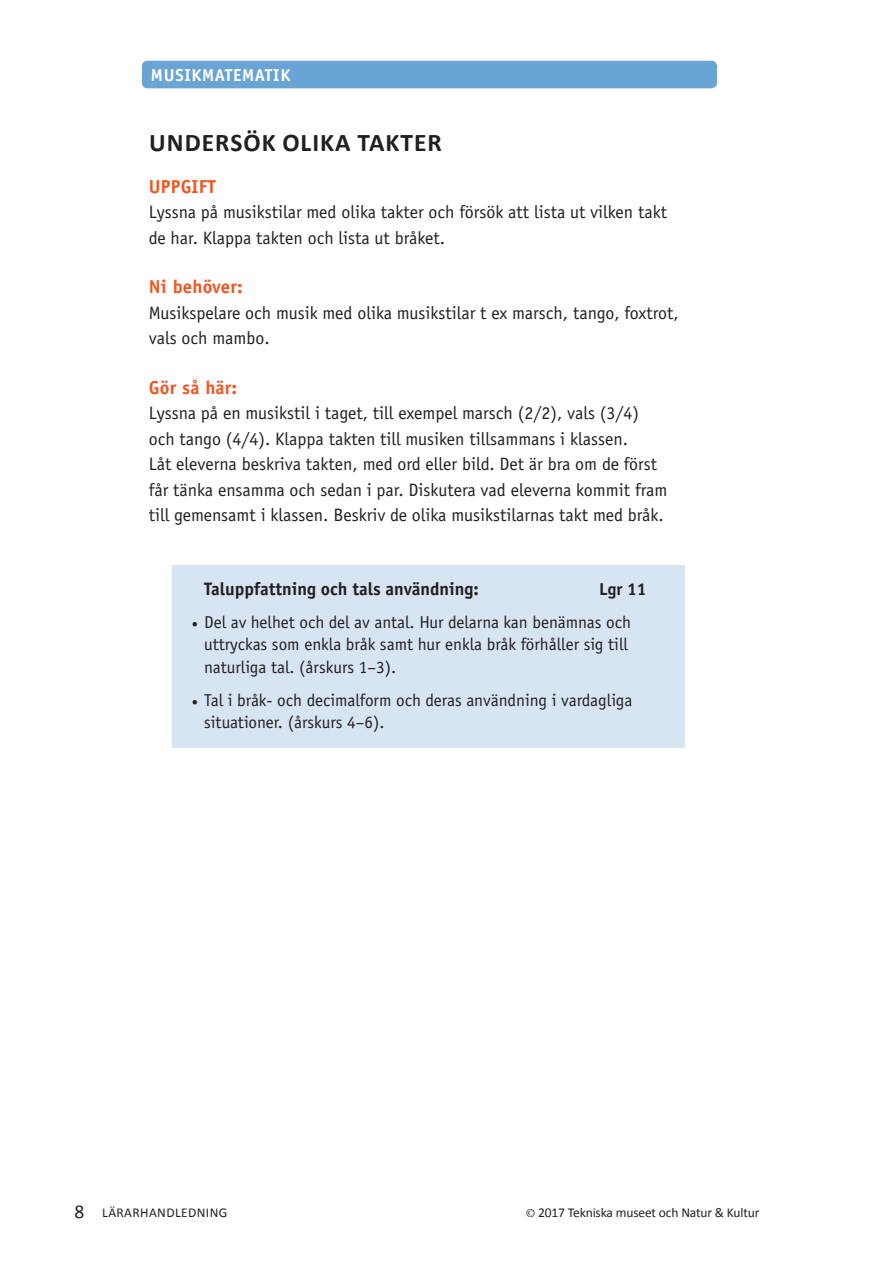
<style>
.page{position:relative;width:893px;height:1263px;background:#fff}
.page>*{position:absolute;margin:0;border:0;box-sizing:border-box;transform-origin:0 0}
.NoK_Rubrik_3{font:700 25.5px "Calibri";letter-spacing:.04em;color:#231f20}
.t1{font:19.5px "Calibri";color:#231f20}
.NoK_Rutrubrik{font:700 18.75px "Officina Sans Std";letter-spacing:.01em;color:#f15622}
.NoK_Text{font:18px/25.5px "Officina Sans Std";color:#231f20}
.Lgr{font:700 18px "Officina Sans Std";color:#231f20}
.t2{font:17.25px/22.5px "Officina Sans Std";color:#231f20}
.t3{font:700 17.25px "Officina Sans Std";letter-spacing:.04em;color:#fff}
.Lgr-2{font:700 17.25px "Officina Sans Std";color:#231f20}
.t4{font:13.5px "Calibri";letter-spacing:-.01em;color:#231f20}
.t5{font:13.5px "Calibri";letter-spacing:.03em;color:#231f20}
.s1{font-family:"Minion Pro";font-style:italic}
.s2{font-family:"Sabon LT Std";font-size:11.25px}
</style>
<div class="page">
<div style="left:142px;top:61px;width:575px;height:27px;background:#68a4d4;border-radius:6px"></div>
<div style="left:172px;top:565px;width:513px;height:49px;background:#d7e4f2"></div>
<div style="left:172px;top:598px;width:513px;height:94px;background:#d7e4f2"></div>
<div style="left:172px;top:676px;width:513px;height:72px;background:#d7e4f2"></div>
<p class="t3" style="left:151px;top:64px;width:141px">MUSIKMATEMATIK</p>
<p class="NoK_Rubrik_3" style="left:149px;top:126px;width:294px">UNDERSÖK OLIKA TAKTER</p>
<p class="NoK_Rutrubrik" style="left:149px;top:174px;width:69px">UPPGIFT</p>
<p class="NoK_Text" style="left:149px;top:199px;width:520px">Lyssna på musikstilar med olika takter och försök att lista ut vilken takt de har. Klappa takten och lista ut bråket.</p>
<p class="NoK_Rutrubrik" style="left:149px;top:275px;width:95px">Ni behöver:</p>
<p class="NoK_Text" style="left:149px;top:300px;width:532px">Musikspelare och musik med olika musikstilar t ex marsch, tango, foxtrot, vals och mambo.</p>
<p class="NoK_Rutrubrik" style="left:149px;top:375px;width:90px">Gör så här:</p>
<p class="NoK_Text" style="left:149px;top:400px;width:492px">Lyssna på en musikstil i taget, till exempel marsch (2/2), vals (3/4) och tango (4/4). Klappa takten till musiken tillsammans i klassen.</p>
<p class="NoK_Text" style="left:149px;top:451px;width:520px">Låt eleverna beskriva takten, med ord eller bild. Det är bra om de först får tänka ensamma och sedan i par. Diskutera vad eleverna kommit fram till gemensamt i klassen. Beskriv de olika musikstilarnas takt med bråk.</p>
<p class="Lgr" style="left:204px;top:577px;width:276px">Taluppfattning och tals användning:</p>
<p class="Lgr-2" style="left:599px;top:578px;width:49px">Lgr 11</p>
<p class="t2" style="left:204px;top:611px;width:428px;text-indent:-13px"><span class="s1">•</span> Del av helhet och del av antal. Hur delarna kan benämnas och uttryckas som enkla bråk samt hur enkla bråk förhåller sig till naturliga tal. (årskurs 1–3).</p>
<p class="t2" style="left:204px;top:689px;width:430px;text-indent:-13px"><span class="s1">•</span> Tal i bråk- och decimalform och deras användning i vardagliga situationer. (årskurs 4–6).</p>
<p class="t1" style="left:74px;top:1199px;width:11px">8</p>
<p class="t5" style="left:102px;top:1204px;width:127px">LÄRARHANDLEDNING</p>
<p class="t4" style="left:526px;top:1204px;width:235px"><span class="s2">©</span> 2017 Tekniska museet och Natur &amp; Kultur</p>
</div>
